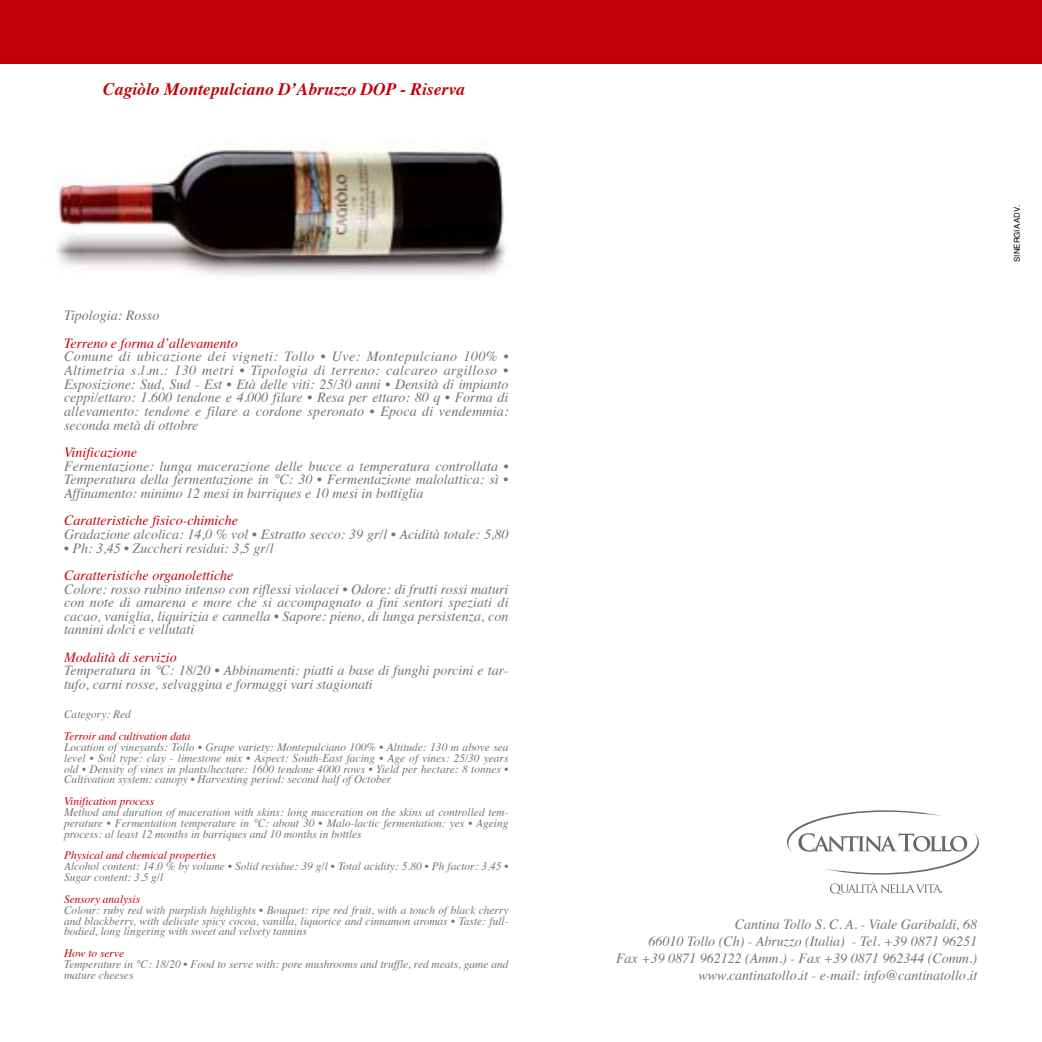
<style>
.page{position:relative;width:1042px;height:1042px;background:#fff}
.page>*{position:absolute;margin:0;border:0;box-sizing:border-box;transform-origin:0 0}
.t1{font:italic 700 17.5px "Times";color:#c3000a}
.t2{font:italic 14px/13.7px "Times";color:#757378;text-align:justify}
.t3{font:italic 14px "Times";color:#c3000a}
.t4{font:italic 11.38px/10.8px "Times";color:#757378;text-align:justify}
.t5{font:italic 11.38px "Times";color:#c3000a}
.t6{font:7.88px "Helvetica";color:#000}
</style>
<div class="page">
<svg style="left:830px;top:882px;width:112px;height:12px"></svg>
<svg style="left:787px;top:810px;width:192px;height:65px"></svg>
<img style="left:29px;top:63px;width:503px;height:213px">
<div style="left:0;top:0;width:1042px;height:63px;background:#c3000a"></div>
<div style="left:24px;top:74px;width:520px;height:28px;background:#fff"></div>
<p class="t1" style="left:103px;top:72px;width:363px">Cagiòlo Montepulciano D’Abruzzo DOP - Riserva</p>
<p class="t2" style="left:64px;top:308px;width:97px">Tipologia: Rosso</p>
<p class="t3" style="left:64px;top:331px;width:175px">Terreno e forma d’allevamento</p>
<p class="t2" style="left:64px;top:349px;width:446px">Comune di ubicazione dei vigneti: Tollo • Uve: Montepulciano 100% • Altimetria s.l.m.: 130 metri • Tipologia di terreno: calcareo argilloso • Esposizione: Sud, Sud - Est • Età delle viti: 25/30 anni • Densità di impianto ceppi/ettaro: 1.600 tendone e 4.000 filare • Resa per ettaro: 80 q • Forma di allevamento: tendone e filare a cordone speronato • Epoca di vendemmia: seconda metà di ottobre</p>
<p class="t3" style="left:64px;top:440px;width:74px">Vinificazione</p>
<p class="t2" style="left:64px;top:458px;width:446px">Fermentazione: lunga macerazione delle bucce a temperatura controllata • Temperatura della fermentazione in °C: 30 • Fermentazione malolattica: sì • Affinamento: minimo 12 mesi in barriques e 10 mesi in bottiglia</p>
<p class="t3" style="left:64px;top:508px;width:175px">Caratteristiche fisico-chimiche</p>
<p class="t2" style="left:64px;top:526px;width:446px">Gradazione alcolica: 14,0 % vol • Estratto secco: 39 gr/l • Acidità totale: 5,80</p>
<p class="t2" style="left:64px;top:540px;width:211px">• Ph: 3,45 • Zuccheri residui: 3,5 gr/l</p>
<p class="t3" style="left:64px;top:563px;width:171px">Caratteristiche organolettiche</p>
<p class="t2" style="left:64px;top:581px;width:446px">Colore: rosso rubino intenso con riflessi violacei • Odore: di frutti rossi maturi con note di amarena e more che si accompagnato a fini sentori speziati di cacao, vaniglia, liquirizia e cannella • Sapore: pieno, di lunga persistenza, con tannini dolci e vellutati</p>
<p class="t3" style="left:64px;top:645px;width:114px">Modalità di servizio</p>
<p class="t2" style="left:64px;top:663px;width:446px">Temperatura in °C: 18/20 • Abbinamenti: piatti a base di funghi porcini e tar&shy;tufo, carni rosse, selvaggina e formaggi vari stagionati</p>
<p class="t4" style="left:64px;top:708px;width:68px">Category: Red</p>
<p class="t5" style="left:64px;top:726px;width:128px">Terroir and cultivation data</p>
<p class="t4" style="left:64px;top:741px;width:446px">Location of vineyards: Tollo • Grape variety: Montepulciano 100% • Altitude: 130 m above sea level • Soil type: clay - limestone mix • Aspect: South-East facing • Age of vines: 25/30 years old • Density of vines in plants/hectare: 1600 tendone 4000 rows • Yield per hectare: 8 tonnes • Cultivation system: canopy • Harvesting period: second half of October</p>
<p class="t5" style="left:64px;top:791px;width:92px">Vinification process</p>
<p class="t4" style="left:64px;top:806px;width:446px">Method and duration of maceration with skins: long maceration on the skins at controlled tem&shy;perature • Fermentation temperature in °C: about 30 • Malo-lactic fermentation: yes • Ageing process: al least 12 months in barriques and 10 months in bottles</p>
<p class="t5" style="left:64px;top:845px;width:154px">Physical and chemical properties</p>
<p class="t4" style="left:64px;top:860px;width:446px">Alcohol content: 14.0 % by volume • Solid residue: 39 g/l • Total acidity: 5.80 • Ph factor: 3.45 •<br>Sugar content: 3.5 g/l</p>
<p class="t5" style="left:64px;top:889px;width:78px">Sensory analysis</p>
<p class="t4" style="left:64px;top:904px;width:446px">Colour: ruby red with purplish highlights • Bouquet: ripe red fruit, with a touch of black cherry and blackberry, with delicate spicy cocoa, vanilla, liquorice and cinnamon aromas • Taste: full&shy;bodied, long lingering with sweet and velvety tannins</p>
<p class="t5" style="left:64px;top:943px;width:62px">How to serve</p>
<p class="t4" style="left:64px;top:958px;width:446px">Temperature in °C: 18/20 • Food to serve with: pore mushrooms and truffle, red meats, game and mature cheeses</p>
<p class="t6" style="left:1012px;top:262px;width:58px;rotate:-90deg">SINERGIA ADV.</p>
<p class="t2" style="left:616px;top:915px;width:363px;line-height:16.8px;text-align:right">Cantina Tollo S. C. A. - Viale Garibaldi, 68<br>66010 Tollo (Ch) - Abruzzo (Italia) - Tel. +39 0871 96251<br>Fax +39 0871 962122 (Amm.) - Fax +39 0871 962344 (Comm.) www.cantinatollo.it - e-mail: info@cantinatollo.it</p>
</div>
